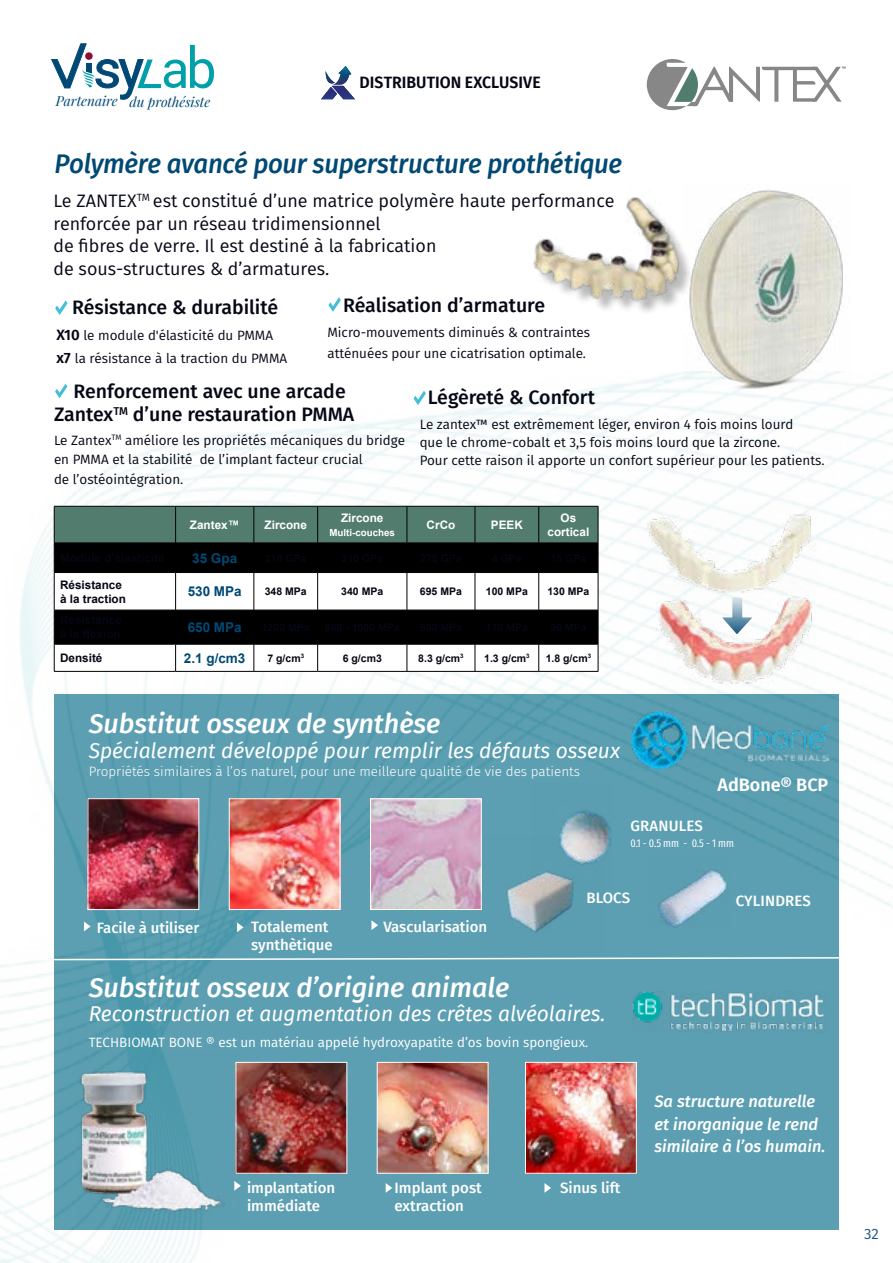
<style>
.page{position:relative;width:893px;height:1263px;background:#fff}
.page>*{position:absolute;margin:0;border:0;box-sizing:border-box;transform-origin:0 0}
.t1{font:italic 500 27px "Fira Sans";color:#fff}
.t2{font:italic 500 27px "Fira Sans";letter-spacing:-.015em;color:#004975;scale:.96 1}
.t3{font:italic 21px "Fira Sans";color:#fff}
.t4{font:500 19.5px/23.4px "Fira Sans";color:#050714;text-align:center}
.t5{font:18px/22.5px "Fira Sans";color:#050714}
.t6{font:600 18px "Fira Sans";color:#fff}
.t7{font:italic 500 16.5px/22.5px "Fira Sans";color:#fff}
.t8{font:600 16.5px "Fira Sans";color:#050714;scale:.96 1}
.t9{font:500 15px/18px "Fira Sans";color:#fff}
.t10{font:15px "Fira Sans";color:#004975}
.t11{font:italic 13.65px "Playfair Display";color:#004975}
.t12{font:13.5px/19.5px "Fira Sans";color:#050714}
.t13{font:300 13.5px "Fira Sans";color:#fff}
.t14{font:13.5px "Fira Sans";color:#fff}
.t15{font:700 13.5px "Arial";color:#004975}
.t16{font:700 11.7px/14px "Arial";color:#fff;text-align:center}
.t17{font:700 11.7px/14px "Arial";color:#050714}
.t18{font:11.25px "Fira Sans Compressed";color:#fff}
.t19{font:700 10.5px "Arial";color:#050714}
.t20{font:700 9.75px "Arial";color:#fff}
.s1{font-weight:600;font-size:15px}
</style>
<div class="page">
<img style="left:0;top:371px;width:893px;height:892px">
<img style="left:682px;top:189px;width:168px;height:199px">
<img style="left:638px;top:503px;width:181px;height:90px">
<img style="left:656px;top:578px;width:159px;height:124px">
<svg style="left:718px;top:595px;width:40px;height:43px"></svg>
<svg style="left:55px;top:300px;width:13px;height:15px"></svg>
<svg style="left:328px;top:297px;width:13px;height:15px"></svg>
<svg style="left:55px;top:384px;width:12px;height:14px"></svg>
<svg style="left:414px;top:391px;width:12px;height:14px"></svg>
<img style="left:533px;top:189px;width:211px;height:147px">
<img style="left:321px;top:66px;width:34px;height:33px">
<div style="left:55px;top:611px;width:543px;height:33px;background:#000"></div>
<hr style="left:54px;top:610px;width:122px;height:1px;background:#000">
<hr style="left:54px;top:610px;width:1px;height:34px;background:#000">
<hr style="left:176px;top:610px;width:78px;height:1px;background:#000">
<hr style="left:175px;top:610px;width:1px;height:34px;background:#000">
<hr style="left:254px;top:610px;width:64px;height:1px;background:#000">
<hr style="left:254px;top:610px;width:1px;height:34px;background:#000">
<hr style="left:318px;top:610px;width:89px;height:1px;background:#000">
<hr style="left:407px;top:610px;width:68px;height:1px;background:#000">
<hr style="left:407px;top:610px;width:1px;height:34px;background:#000">
<hr style="left:475px;top:610px;width:64px;height:1px;background:#000">
<hr style="left:475px;top:610px;width:1px;height:34px;background:#000">
<hr style="left:539px;top:610px;width:59px;height:1px;background:#000">
<hr style="left:538px;top:610px;width:1px;height:34px;background:#000">
<hr style="left:54px;top:671px;width:122px;height:1px;background:#000">
<hr style="left:176px;top:671px;width:78px;height:1px;background:#000">
<hr style="left:254px;top:671px;width:64px;height:1px;background:#000">
<svg style="left:54px;top:506px;width:545px;height:104px"></svg>
<hr style="left:317px;top:573px;width:1px;height:37px;background:#000">
<hr style="left:598px;top:573px;width:1px;height:37px;background:#000">
<hr style="left:317px;top:610px;width:1px;height:34px;background:#000">
<hr style="left:598px;top:610px;width:1px;height:34px;background:#000">
<svg style="left:54px;top:644px;width:545px;height:27px"></svg>
<hr style="left:318px;top:671px;width:89px;height:1px;background:#000">
<hr style="left:407px;top:671px;width:68px;height:1px;background:#000">
<hr style="left:475px;top:671px;width:64px;height:1px;background:#000">
<hr style="left:539px;top:671px;width:59px;height:1px;background:#000">
<svg style="left:647px;top:59px;width:198px;height:51px"></svg>
<img style="left:632px;top:711px;width:196px;height:58px">
<img style="left:231px;top:800px;width:107px;height:108px">
<div style="left:229px;top:798px;width:111px;height:112px;border:1px solid #fff"></div>
<img style="left:90px;top:800px;width:107px;height:108px">
<div style="left:88px;top:798px;width:111px;height:112px;border:1px solid #fff"></div>
<svg style="left:84px;top:921px;width:7px;height:10px"></svg>
<svg style="left:237px;top:922px;width:7px;height:10px"></svg>
<img style="left:372px;top:800px;width:108px;height:108px">
<div style="left:370px;top:798px;width:112px;height:112px;border:1px solid #fff"></div>
<svg style="left:371px;top:920px;width:7px;height:10px"></svg>
<img style="left:532px;top:783px;width:79px;height:107px">
<img style="left:481px;top:836px;width:125px;height:120px">
<img style="left:649px;top:858px;width:81px;height:70px">
<img style="left:527px;top:1064px;width:108px;height:107px">
<div style="left:525px;top:1062px;width:112px;height:111px;border:1px solid #fff"></div>
<img style="left:633px;top:992px;width:196px;height:40px">
<img style="left:239px;top:1064px;width:106px;height:107px">
<div style="left:236px;top:1062px;width:111px;height:111px;border:1px solid #fff"></div>
<img style="left:379px;top:1064px;width:107px;height:107px">
<div style="left:377px;top:1062px;width:111px;height:111px;border:1px solid #fff"></div>
<svg style="left:239px;top:1181px;width:2px;height:10px"></svg>
<svg style="left:544px;top:1183px;width:7px;height:10px"></svg>
<svg style="left:386px;top:1183px;width:6px;height:10px"></svg>
<img style="left:79px;top:1052px;width:160px;height:177px">
<svg style="left:0;top:956px;width:893px;height:5px"></svg>
<svg style="left:51px;top:43px;width:163px;height:57px"></svg>
<p class="t11" style="left:56px;top:91px;width:156px">Partenaire du prothésiste</p>
<p class="t8" style="left:360px;top:69px;width:190px">DISTRIBUTION EXCLUSIVE</p>
<h1 class="t2" style="left:55px;top:142px;width:593px">Polymère avancé pour superstructure prothétique</h1>
<h3 class="t5" style="left:54px;top:189px;width:562px">Le ZANTEX<sup>TM</sup> est constitué d’une matrice polymère haute performance renforcée par un réseau tridimensionnel<br>de fibres de verre. Il est destiné à la fabrication<br>de sous-structures &amp; d’armatures.</h3>
<h3 class="t4" style="left:343px;top:292px;width:203px">Réalisation d’armature</h3>
<p class="t12" style="left:327px;top:321px;width:264px;line-height:21px">Micro-mouvements diminués &amp; contraintes atténuées pour une cicatrisation optimale.</p>
<h3 class="t4" style="left:54px;top:378px;width:302px">Renforcement avec une arcade<br>Zantex<sup>TM</sup> d’une restauration PMMA</h3>
<p class="t12" style="left:54px;top:430px;width:353px">Le Zantex<sup>TM</sup> améliore les propriétés mécaniques du bridge en PMMA et la stabilité de l’implant facteur crucial<br>de l’ostéointégration.</p>
<h3 class="t4" style="left:72px;top:295px;width:208px">Résistance &amp; durabilité</h3>
<p class="t12" style="left:56px;top:323px;width:232px;line-height:23.7px"><span class="s1">X10</span> le module d'élasticité du PMMA <span class="s1">x7</span> la résistance à la traction du PMMA</p>
<h3 class="t4" style="left:428px;top:384px;width:169px">Légèreté &amp; Confort</h3>
<p class="t12" style="left:420px;top:415px;width:406px;line-height:18px">Le zantex™ est extrêmement léger, environ 4 fois moins lourd<br>que le chrome-cobalt et 3,5 fois moins lourd que la zircone.<br>Pour cette raison il apporte un confort supérieur pour les patients.</p>
<p class="t16" style="left:190px;top:518px;width:51px">Zantex™</p>
<p class="t16" style="left:265px;top:518px;width:44px">Zircone</p>
<p class="t15" style="left:192px;top:549px;width:47px">35 Gpa</p>
<p class="t16" style="left:341px;top:511px;width:44px">Zircone</p>
<p class="t20" style="left:329px;top:526px;width:67px">Multi-couches</p>
<p class="t16" style="left:427px;top:518px;width:30px">CrCo</p>
<p class="t16" style="left:491px;top:518px;width:33px">PEEK</p>
<p class="t16" style="left:548px;top:511px;width:43px">Os cortical</p>
<p class="t17" style="left:60px;top:578px;width:67px">Résistance à la traction</p>
<p class="t15" style="left:188px;top:582px;width:56px">530 MPa</p>
<p class="t19" style="left:265px;top:584px;width:44px">348 MPa</p>
<p class="t19" style="left:341px;top:584px;width:44px">340 MPa</p>
<p class="t19" style="left:420px;top:584px;width:44px">695 MPa</p>
<p class="t19" style="left:486px;top:584px;width:44px">100 MPa</p>
<p class="t19" style="left:547px;top:584px;width:44px">130 MPa</p>
<p class="t15" style="left:188px;top:618px;width:56px">650 MPa</p>
<p class="t17" style="left:60px;top:651px;width:44px">Densité</p>
<p class="t15" style="left:184px;top:649px;width:63px">2.1 g/cm3</p>
<p class="t19" style="left:267px;top:651px;width:38px">7 g/cm<sup>3</sup></p>
<p class="t19" style="left:343px;top:651px;width:41px">6 g/cm3</p>
<p class="t19" style="left:418px;top:651px;width:47px">8.3 g/cm<sup>3</sup></p>
<p class="t19" style="left:484px;top:651px;width:47px">1.3 g/cm<sup>3</sup></p>
<p class="t19" style="left:546px;top:651px;width:47px">1.8 g/cm<sup>3</sup></p>
<h1 class="t1" style="left:89px;top:702px;width:353px">Substitut osseux de synthèse</h1>
<h2 class="t3" style="left:89px;top:735px;width:533px">Spécialement développé pour remplir les défauts osseux</h2>
<p class="t13" style="left:89px;top:762px;width:493px">Propriétés similaires à l’os naturel, pour une meilleure qualité de vie des patients</p>
<h3 class="t6" style="left:717px;top:770px;width:112px">AdBone® BCP</h3>
<p class="t9" style="left:631px;top:816px;width:74px">GRANULES</p>
<p class="t18" style="left:630px;top:834px;width:105px">0.1 - 0.5 mm - 0.5 - 1 mm</p>
<p class="t9" style="left:97px;top:918px;width:104px">Facile à utiliser</p>
<p class="t9" style="left:251px;top:917px;width:83px">Totalement synthètique</p>
<p class="t9" style="left:383px;top:917px;width:105px">Vascularisation</p>
<p class="t9" style="left:586px;top:888px;width:45px">BLOCS</p>
<p class="t9" style="left:736px;top:891px;width:77px">CYLINDRES</p>
<h1 class="t1" style="left:89px;top:966px;width:422px">Substitut osseux d’origine animale</h1>
<h2 class="t3" style="left:89px;top:998px;width:518px">Reconstruction et augmentation des crêtes alvéolaires.</h2>
<p class="t14" style="left:89px;top:1032px;width:501px">TECHBIOMAT BONE ® est un matériau appelé hydroxyapatite d’os bovin spongieux.</p>
<p class="t9" style="left:247px;top:1178px;width:90px">implantation immédiate</p>
<p class="t9" style="left:395px;top:1178px;width:89px">Implant post</p>
<p class="t9" style="left:560px;top:1178px;width:62px">Sinus lift</p>
<p class="t9" style="left:395px;top:1196px;width:71px">extraction</p>
<p class="t7" style="left:654px;top:1089px;width:172px">Sa structure naturelle et inorganique le rend similaire à l’os humain.</p>
<p class="t10" style="left:864px;top:1223px;width:16px">32</p>
</div>
